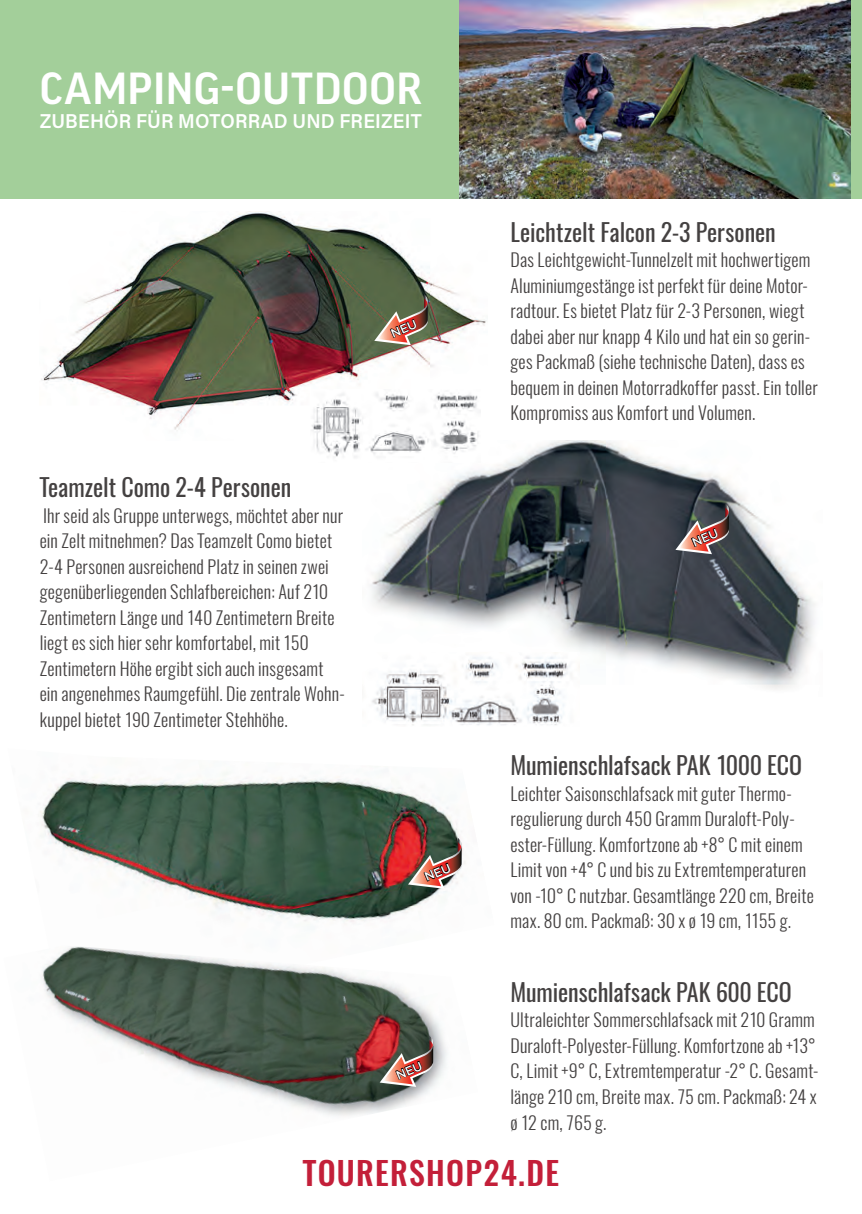
<style>
.page{position:relative;width:862px;height:1214px;background:#fff}
.page>*{position:absolute;margin:0;border:0;box-sizing:border-box;transform-origin:0 0}
.t1{font:500 48px "Good Headline Pro";letter-spacing:.015em;color:#fff}
.t2{font:500 32px "Oswald";letter-spacing:.04em;color:#c31f39}
.t3{font:24px "Oswald";color:#444141}
.t4{font:600 20px "Acumin Pro";letter-spacing:.01em;color:#fff;scale:.95 1}
.t5{font:300 18px/25.6px "Oswald";letter-spacing:.01em;color:#444141}
</style>
<div class="page">
<img style="left:41px;top:211px;width:445px;height:219px">
<img style="left:370px;top:441px;width:445px;height:249px">
<img style="left:40px;top:773px;width:426px;height:149px">
<img style="left:41px;top:946px;width:406px;height:170px">
<div style="left:0;top:0;width:862px;height:198px;background:#a3cf9a"></div>
<img style="left:459px;top:0;width:391px;height:198px">
<img style="left:370px;top:653px;width:209px;height:72px">
<img style="left:310px;top:389px;width:170px;height:74px">
<svg style="left:675px;top:503px;width:57px;height:51px;background:#695354"></svg>
<svg style="left:374px;top:294px;width:57px;height:51px;background:#806f57"></svg>
<img style="left:408px;top:837px;width:57px;height:51px">
<svg style="left:380px;top:1035px;width:56px;height:51px;background:#93635c"></svg>
<h1 class="t1" style="left:40px;top:66px;width:383px">CAMPING-OUTDOOR</h1>
<p class="t4" style="left:40px;top:107px;width:403px">ZUBEHÖR FÜR MOTORRAD UND FREIZEIT</p>
<h3 class="t3" style="left:40px;top:470px;width:253px">Teamzelt Como 2-4 Personen</h3>
<p class="t5" style="left:40px;top:502px;width:307px">Ihr seid als Gruppe unterwegs, möchtet aber nur ein Zelt mitnehmen? Das Teamzelt Como bietet 2-4 Personen ausreichend Platz in seinen zwei gegenüberliegenden Schlafbereichen: Auf 210<br>Zentimetern Länge und 140 Zentimetern Breite liegt es sich hier sehr komfortabel, mit 150<br>Zentimetern Höhe ergibt sich auch insgesamt ein angenehmes Raumgefühl. Die zentrale Wohn&shy;kuppel bietet 190 Zentimeter Stehhöhe.</p>
<h3 class="t3" style="left:510px;top:215px;width:267px">Leichtzelt Falcon 2-3 Personen</h3>
<p class="t5" style="left:510px;top:247px;width:309px">Das Leichtgewicht-Tunnelzelt mit hochwertigem Aluminiumgestänge ist perfekt für deine Motor&shy;radtour. Es bietet Platz für 2-3 Personen, wiegt dabei aber nur knapp 4 Kilo und hat ein so gerin&shy;ges Packmaß (siehe technische Daten), dass es bequem in deinen Motorradkoffer passt. Ein toller Kompromiss aus Komfort und Volumen.</p>
<h3 class="t3" style="left:510px;top:748px;width:293px">Mumienschlafsack PAK 1000 ECO</h3>
<p class="t5" style="left:510px;top:780px;width:305px">Leichter Saisonschlafsack mit guter Thermo&shy;regulierung durch 450 Gramm Duraloft-Poly&shy;ester-Füllung. Komfortzone ab +8° C mit einem Limit von +4° C und bis zu Extremtemperaturen von -10° C nutzbar. Gesamtlänge 220 cm, Breite max. 80 cm. Packmaß: 30 x ø 19 cm, 1155 g.</p>
<h3 class="t3" style="left:510px;top:975px;width:283px">Mumienschlafsack PAK 600 ECO</h3>
<p class="t5" style="left:510px;top:1007px;width:310px">Ultraleichter Sommerschlafsack mit 210 Gramm Duraloft-Polyester-Füllung. Komfortzone ab +13° C, Limit +9° C, Extremtemperatur -2° C. Gesamt&shy;länge 210 cm, Breite max. 75 cm. Packmaß: 24 x ø 12 cm, 765 g.</p>
<h2 class="t2" style="left:303px;top:1150px;width:258px">TOURERSHOP24.DE</h2>
</div>
